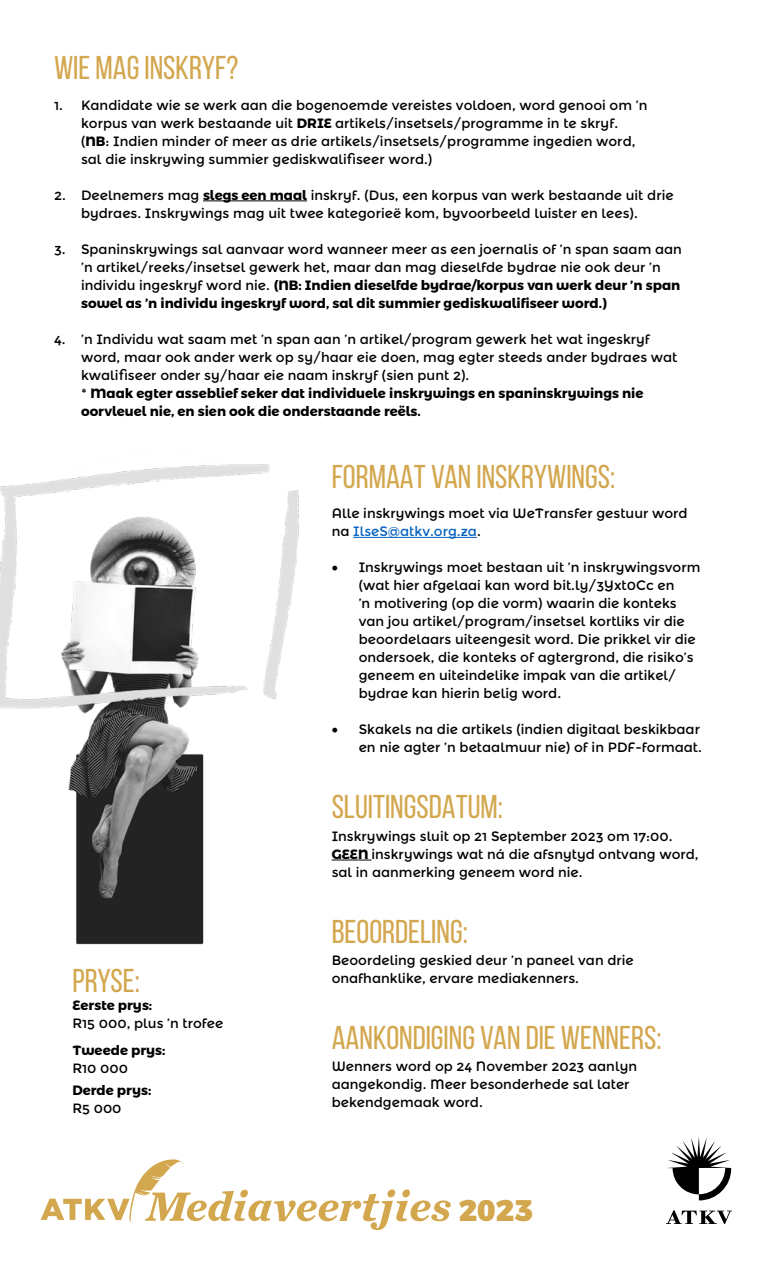
<style>
.page{position:relative;width:766px;height:1263px;background:#fff}
.page>*{position:absolute;margin:0;border:0;box-sizing:border-box;transform-origin:0 0}
.t1{font:33px "Bebas Neue";color:#d3a74e}
.t2{font:900 29.85px "Montserrat Alternates";color:#d3a74e}
.t3{font:13.5px/18px "Montserrat Alternates";color:#000}
.t4{font:700 13.5px "Montserrat Alternates";color:#000}
.s1{font-weight:700}
.s2{color:#0763c1}
</style>
<div class="page">
<svg style="left:41px;top:1159px;width:409px;height:71px"></svg>
<svg style="left:666px;top:1137px;width:65px;height:87px"></svg>
<hr style="left:203px;top:201px;width:104px;height:1px;background:#000">
<img style="left:0;top:464px;width:346px;height:481px">
<hr style="left:353px;top:537px;width:124px;height:1px;background:#0763c1">
<hr style="left:331px;top:860px;width:40px;height:1px;background:#000">
<h1 class="t1" style="left:54px;top:49px;width:186px">WIE MAG INSKRYF?</h1>
<p class="t3" style="left:81px;top:96px;width:567px;text-indent:-27px">1. Kandidate wie se werk aan die bogenoemde vereistes voldoen, word genooi om ’n korpus van werk bestaande uit <span class="s1">DRIE</span> artikels/insetsels/programme in te skryf. (<span class="s1">NB</span>: Indien minder of meer as drie artikels/insetsels/programme ingedien word, sal die inskrywing summier gediskwalifiseer word.)</p>
<p class="t3" style="left:81px;top:186px;width:594px;text-indent:-27px">2. Deelnemers mag <span class="s1">slegs een maal</span> inskryf. (Dus, een korpus van werk bestaande uit drie bydraes. Inskrywings mag uit twee kategorieë kom, byvoorbeeld luister en lees).</p>
<p class="t3" style="left:81px;top:240px;width:602px;text-indent:-27px">3. Spaninskrywings sal aanvaar word wanneer meer as een joernalis of ’n span saam aan ’n artikel/reeks/insetsel gewerk het, maar dan mag dieselfde bydrae nie ook deur ’n individu ingeskryf word nie. <span class="s1">(NB: Indien dieselfde bydrae/korpus van werk deur ’n span sowel as ’n individu ingeskryf word, sal dit summier gediskwalifiseer word.)</span></p>
<p class="t3" style="left:81px;top:330px;width:597px;text-indent:-27px">4. ’n Individu wat saam met ’n span aan ’n artikel/program gewerk het wat ingeskryf word, maar ook ander werk op sy/haar eie doen, mag egter steeds ander bydraes wat kwalifiseer onder sy/haar eie naam inskryf (sien punt 2).<br>* <span class="s1">Maak egter asseblief seker dat individuele inskrywings en spaninskrywings nie oorvleuel nie, en sien ook die onderstaande reëls.</span></p>
<h1 class="t1" style="left:72px;top:963px;width:69px">PRYSE:</h1>
<p class="t4" style="left:72px;top:997px;width:81px">Eerste prys:</p>
<p class="t3" style="left:72px;top:1014px;width:153px">R15 000, plus ’n trofee</p>
<p class="t4" style="left:72px;top:1041px;width:95px">Tweede prys:</p>
<p class="t3" style="left:72px;top:1059px;width:57px">R10 000</p>
<p class="t4" style="left:72px;top:1082px;width:80px">Derde prys:</p>
<p class="t3" style="left:72px;top:1099px;width:51px">R5 000</p>
<h1 class="t1" style="left:331px;top:458px;width:285px">FORMAAT VAN INSKRYWINGS:</h1>
<p class="t3" style="left:331px;top:505px;width:357px">Alle inskrywings moet via WeTransfer gestuur word na <span class="s2">IlseS@atkv.org.za</span>.</p>
<p class="t3" style="left:358px;top:559px;width:343px;text-indent:-27px">• Inskrywings moet bestaan uit ’n inskrywingsvorm (wat hier afgelaai kan word bit.ly/3Yxt0Cc en<br>’n motivering (op die vorm) waarin die konteks van jou artikel/program/insetsel kortliks vir die beoordelaars uiteengesit word. Die prikkel vir die ondersoek, die konteks of agtergrond, die risiko’s geneem en uiteindelike impak van die artikel/ bydrae kan hierin belig word.</p>
<p class="t3" style="left:331px;top:721px;width:371px;text-align:right">• Skakels na die artikels (indien digitaal beskikbaar en nie agter ’n betaalmuur nie) of in PDF-formaat.</p>
<h1 class="t1" style="left:331px;top:789px;width:173px">SLUITINGSDATUM:</h1>
<p class="t3" style="left:331px;top:827px;width:368px">Inskrywings sluit op 21 September 2023 om 17:00.<br><span class="s1">GEEN</span> inskrywings wat ná die afsnytyd ontvang word, sal in aanmerking geneem word nie.</p>
<h1 class="t1" style="left:331px;top:913px;width:138px">BEOORDELING:</h1>
<p class="t3" style="left:331px;top:951px;width:303px">Beoordeling geskied deur ’n paneel van drie onafhanklike, ervare mediakenners.</p>
<h1 class="t1" style="left:331px;top:1020px;width:331px">AANKONDIGING VAN DIE WENNERS:</h1>
<p class="t3" style="left:331px;top:1057px;width:307px">Wenners word op 24 November 2023 aanlyn aangekondig. Meer besonderhede sal later bekendgemaak word.</p>
<h2 class="t2" style="left:458px;top:1191px;width:76px">2023</h2>
</div>
